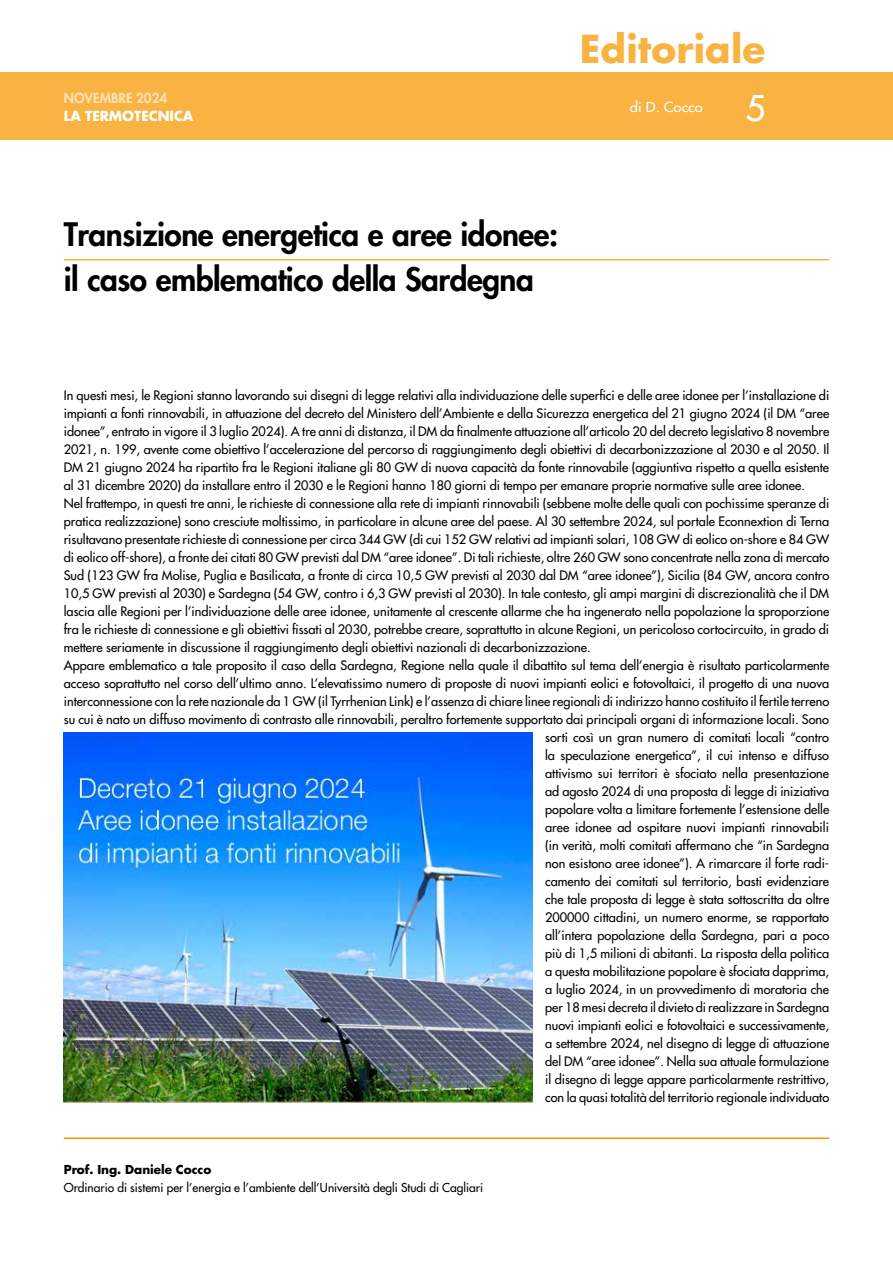
<style>
.page{position:relative;width:893px;height:1263px;background:#fff}
.page>*{position:absolute;margin:0;border:0;box-sizing:border-box;transform-origin:0 0}
.t1{font:700 37.5px "Futura Std";letter-spacing:.005em;color:#f9b342}
.t2{font:500 34.5px "Futura Std";color:#fff}
.t3{font:800 31.5px/45px "Futura Std";letter-spacing:-.015em;color:#000}
.t4{font:700 13.5px "Futura Std";color:#fff}
.t5{font:800 13.5px "Futura Std";color:#fee1b9}
.t6{font:500 13.5px "Futura Std";color:#fff;scale:1.1 1}
.t7{font:500 12.75px "Futura Std";color:#000}
.t8{font:500 12px "Futura Std";color:#000}
.t9{font:700 12px "Futura Std";color:#000}
</style>
<div class="page">
<div style="left:0;top:72px;width:893px;height:68px;background:#f9b342"></div>
<hr style="left:64px;top:259px;width:765px;height:1px;background:#f39200">
<hr style="left:64px;top:1137px;width:765px;height:2px;background:#f39200">
<img style="left:64px;top:733px;width:468px;height:369px">
<p class="t5" style="left:64px;top:90px;width:105px">NOVEMBRE 2024</p>
<p class="t4" style="left:64px;top:106px;width:131px">LA TERMOTECNICA</p>
<h1 class="t1" style="left:580px;top:24px;width:187px">Editoriale</h1>
<p class="t6" style="left:630px;top:99px;width:68px">di D. Cocco</p>
<h2 class="t2" style="left:745px;top:86px;width:21px">5</h2>
<h3 class="t3" style="left:64px;top:212px;width:496px">Transizione energetica e aree idonee: il caso emblematico della Sardegna</h3>
<p class="t7" style="left:64px;top:387px;width:767px">In questi mesi, le Regioni stanno lavorando sui disegni di legge relativi alla individuazione delle superfici e delle aree idonee per l’installazione di</p>
<p class="t7" style="left:64px;top:405px;width:767px">impianti a fonti rinnovabili, in attuazione del decreto del Ministero dell’Ambiente e della Sicurezza energetica del 21 giugno 2024 (il DM “aree</p>
<p class="t7" style="left:64px;top:423px;width:767px">idonee”, entrato in vigore il 3 luglio 2024). A tre anni di distanza, il DM da finalmente attuazione all’articolo 20 del decreto legislativo 8 novembre</p>
<p class="t7" style="left:64px;top:441px;width:767px">2021, n. 199, avente come obiettivo l’accelerazione del percorso di raggiungimento degli obiettivi di decarbonizzazione al 2030 e al 2050. Il</p>
<p class="t7" style="left:64px;top:459px;width:767px">DM 21 giugno 2024 ha ripartito fra le Regioni italiane gli 80 GW di nuova capacità da fonte rinnovabile (aggiuntiva rispetto a quella esistente</p>
<p class="t7" style="left:64px;top:477px;width:743px">al 31 dicembre 2020) da installare entro il 2030 e le Regioni hanno 180 giorni di tempo per emanare proprie normative sulle aree idonee.</p>
<p class="t7" style="left:64px;top:495px;width:767px">Nel frattempo, in questi tre anni, le richieste di connessione alla rete di impianti rinnovabili (sebbene molte delle quali con pochissime speranze di</p>
<p class="t7" style="left:64px;top:513px;width:767px">pratica realizzazione) sono cresciute moltissimo, in particolare in alcune aree del paese. Al 30 settembre 2024, sul portale Econnextion di Terna</p>
<p class="t7" style="left:64px;top:531px;width:767px">risultavano presentate richieste di connessione per circa 344 GW (di cui 152 GW relativi ad impianti solari, 108 GW di eolico on-shore e 84 GW</p>
<p class="t7" style="left:64px;top:549px;width:767px">di eolico off-shore), a fronte dei citati 80 GW previsti dal DM “aree idonee”. Di tali richieste, oltre 260 GW sono concentrate nella zona di mercato</p>
<p class="t7" style="left:64px;top:567px;width:767px">Sud (123 GW fra Molise, Puglia e Basilicata, a fronte di circa 10,5 GW previsti al 2030 dal DM “aree idonee”), Sicilia (84 GW, ancora contro</p>
<p class="t7" style="left:64px;top:585px;width:767px">10,5 GW previsti al 2030) e Sardegna (54 GW, contro i 6,3 GW previsti al 2030). In tale contesto, gli ampi margini di discrezionalità che il DM</p>
<p class="t7" style="left:64px;top:603px;width:767px">lascia alle Regioni per l’individuazione delle aree idonee, unitamente al crescente allarme che ha ingenerato nella popolazione la sproporzione</p>
<p class="t7" style="left:64px;top:621px;width:767px">fra le richieste di connessione e gli obiettivi fissati al 2030, potrebbe creare, soprattutto in alcune Regioni, un pericoloso cortocircuito, in grado di</p>
<p class="t7" style="left:64px;top:639px;width:528px">mettere seriamente in discussione il raggiungimento degli obiettivi nazionali di decarbonizzazione.</p>
<p class="t7" style="left:64px;top:657px;width:767px">Appare emblematico a tale proposito il caso della Sardegna, Regione nella quale il dibattito sul tema dell’energia è risultato particolarmente</p>
<p class="t7" style="left:64px;top:675px;width:767px">acceso soprattutto nel corso dell’ultimo anno. L’elevatissimo numero di proposte di nuovi impianti eolici e fotovoltaici, il progetto di una nuova</p>
<p class="t7" style="left:64px;top:693px;width:767px">interconnessione con la rete nazionale da 1 GW (il Tyrrhenian Link) e l’assenza di chiare linee regionali di indirizzo hanno costituito il fertile terreno</p>
<p class="t7" style="left:64px;top:711px;width:767px">su cui è nato un diffuso movimento di contrasto alle rinnovabili, peraltro fortemente supportato dai principali organi di informazione locali. Sono</p>
<p class="t7" style="left:545px;top:729px;width:286px">sorti così un gran numero di comitati locali “contro</p>
<p class="t7" style="left:545px;top:747px;width:286px">la speculazione energetica”, il cui intenso e diffuso</p>
<p class="t7" style="left:545px;top:765px;width:286px">attivismo sui territori è sfociato nella presentazione</p>
<p class="t7" style="left:545px;top:783px;width:286px">ad agosto 2024 di una proposta di legge di iniziativa</p>
<p class="t7" style="left:545px;top:801px;width:286px">popolare volta a limitare fortemente l’estensione delle</p>
<p class="t7" style="left:545px;top:819px;width:285px">aree idonee ad ospitare nuovi impianti rinnovabili</p>
<p class="t7" style="left:545px;top:837px;width:286px">(in verità, molti comitati affermano che “in Sardegna</p>
<p class="t7" style="left:545px;top:855px;width:286px">non esistono aree idonee”). A rimarcare il forte radi-</p>
<p class="t7" style="left:545px;top:873px;width:286px">camento dei comitati sul territorio, basti evidenziare</p>
<p class="t7" style="left:545px;top:891px;width:286px">che tale proposta di legge è stata sottoscritta da oltre</p>
<p class="t7" style="left:545px;top:909px;width:286px">200000 cittadini, un numero enorme, se rapportato</p>
<p class="t7" style="left:545px;top:927px;width:286px">all’intera popolazione della Sardegna, pari a poco</p>
<p class="t7" style="left:545px;top:945px;width:286px">più di 1,5 milioni di abitanti. La risposta della politica</p>
<p class="t7" style="left:545px;top:963px;width:286px">a questa mobilitazione popolare è sfociata dapprima,</p>
<p class="t7" style="left:545px;top:981px;width:286px">a luglio 2024, in un provvedimento di moratoria che</p>
<p class="t7" style="left:545px;top:999px;width:286px">per 18 mesi decreta il divieto di realizzare in Sardegna</p>
<p class="t7" style="left:545px;top:1017px;width:286px">nuovi impianti eolici e fotovoltaici e successivamente,</p>
<p class="t7" style="left:545px;top:1035px;width:286px">a settembre 2024, nel disegno di legge di attuazione</p>
<p class="t7" style="left:545px;top:1053px;width:286px">del DM “aree idonee”. Nella sua attuale formulazione</p>
<p class="t7" style="left:545px;top:1071px;width:286px">il disegno di legge appare particolarmente restrittivo,</p>
<p class="t7" style="left:545px;top:1089px;width:286px">con la quasi totalità del territorio regionale individuato</p>
<p class="t9" style="left:64px;top:1161px;width:149px">Prof. Ing. Daniele Cocco</p>
<p class="t8" style="left:64px;top:1180px;width:421px">Ordinario di sistemi per l’energia e l’ambiente dell’Università degli Studi di Cagliari</p>
</div>
